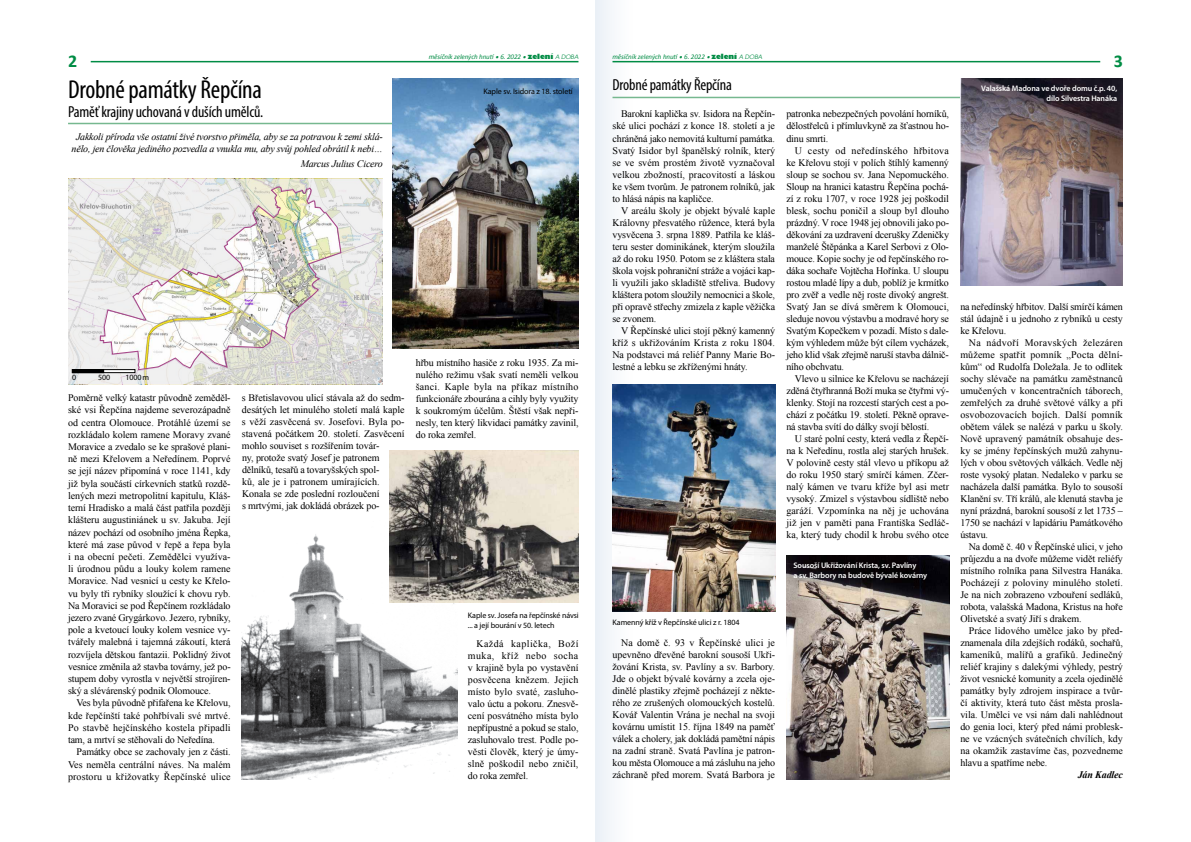
<style>
.page{position:relative;width:1191px;height:842px;background:#fff}
.page>*{position:absolute;margin:0;border:0;box-sizing:border-box;transform-origin:0 0}
.t1{font:condensed 26px "Myriad Pro";letter-spacing:-.01em;color:#000}
.t2{font:700 18px "Calibri";color:#008c44}
.t3{font:condensed 16px "Myriad Pro";letter-spacing:-.01em;color:#000}
.t4{font:10px/12px "Times New Roman";letter-spacing:-.015em;color:#000;text-align:justify}
.t5{font:italic 10px/12px "Times New Roman";letter-spacing:-.02em;color:#000;text-align:center}
.t6{font:italic 700 10px "Times New Roman";letter-spacing:-.015em;color:#000}
.t7{font:8px/9.6px "Myriad Pro";letter-spacing:-.01em;color:#000}
.t8{font:600 8px/9.6px "Myriad Pro";letter-spacing:-.01em;color:#fff}
.t9{font:italic 7px "Calibri";letter-spacing:-.01em;color:#008c44}
.s1{font-family:"Avalon";font-size:6px}
.s2{font-family:"Gilbert";font-weight:800;font-style:normal}
</style>
<div class="page">
<div style="left:595px;top:0;width:38px;height:842px;background:#f4f7fa"></div>
<hr style="left:91px;top:61px;width:487px;height:1px;background:#008c44">
<hr style="left:612px;top:61px;width:488px;height:1px;background:#008c44">
<img style="left:242px;top:534px;width:215px;height:246px">
<img style="left:389px;top:451px;width:189px;height:152px">
<hr style="left:68px;top:123px;width:510px;height:1px;background:#76b88f">
<hr style="left:612px;top:97px;width:511px;height:1px;background:#76b88f">
<img style="left:392px;top:78px;width:186px;height:270px">
<img style="left:786px;top:555px;width:163px;height:224px">
<img style="left:612px;top:385px;width:163px;height:227px">
<img style="left:960px;top:78px;width:163px;height:207px">
<svg style="left:68px;top:179px;width:314px;height:205px"></svg>
<svg style="left:68px;top:365px;width:84px;height:19px"></svg>
<div style="left:72px;top:369px;width:63px;height:4px;border:1px solid #000"></div>
<div style="left:72px;top:369px;width:32px;height:4px;border:1px solid #000"></div>
<img style="left:99px;top:185px;width:243px;height:186px">
<h2 class="t2" style="left:68px;top:50px;width:11px">2</h2>
<p class="t9" style="left:612px;top:52px;width:151px">měsíčník zelených hnutí <span class="s1">•</span> 6. 2022 <span class="s1">•</span> <span class="s2">zelení</span> <span class="s1">A DOBA</span></p>
<h2 class="t2" style="left:1113px;top:50px;width:11px">3</h2>
<h3 class="t3" style="left:612px;top:75px;width:121px">Drobné památky Řepčína</h3>
<p class="t9" style="left:429px;top:52px;width:151px">měsíčník zelených hnutí <span class="s1">•</span> 6. 2022 <span class="s1">•</span> <span class="s2">zelení</span> <span class="s1">A DOBA</span></p>
<h1 class="t1" style="left:68px;top:73px;width:195px">Drobné památky Řepčína</h1>
<h3 class="t3" style="left:68px;top:102px;width:197px">Paměť krajiny uchovaná v duších umělců.</h3>
<p class="t5" style="left:72px;top:131px;width:313px">Jakkoli příroda vše ostatní živé tvorstvo přiměla, aby se za potravou k zemi sklá&shy;nělo, jen člověka jediného pozvedla a vnukla mu, aby svůj pohled obrátil k nebi…</p>
<p class="t5" style="left:301px;top:157px;width:84px">Marcus Julius Cicero</p>
<p class="t8" style="left:981px;top:84px;width:137px;text-align:right">Valašská Madona ve dvoře domu č.p. 40, dílo Silvestra Hanáka</p>
<p class="t7" style="left:483px;top:86px;width:91px">Kaple sv. Isidora z 18. století</p>
<p class="t4" style="left:612px;top:108px;width:164px;text-indent:9px">Barokní kaplička sv. Isidora na Řepčín&shy;ské ulici pochází z konce 18. století a je chráněná jako nemovitá kulturní památka.<br>Svatý Isidor byl španělský rolník, který se ve svém prostém životě vyznačoval velkou zbožností, pracovitostí a láskou ke všem tvorům. Je patronem rolníků, jak to hlásá nápis na kapličce.</p>
<p class="t4" style="left:612px;top:204px;width:164px;text-indent:8px">V areálu školy je objekt bývalé kaple Královny přesvatého růžence, která byla vysvěcena 3. srpna 1889. Patřila ke kláš&shy;teru sester dominikánek, kterým sloužila až do roku 1950. Potom se z kláštera stala škola vojsk pohraniční stráže a vojáci kap&shy;li využili jako skladiště střeliva. Budovy kláštera potom sloužily nemocnici a škole, při opravě střechy zmizela z kaple věžička se zvonem.</p>
<p class="t4" style="left:612px;top:324px;width:164px;text-indent:9px">V Řepčínské ulici stojí pěkný kamenný kříž s ukřižováním Krista z roku 1804.<br>Na podstavci má reliéf Panny Marie Bo&shy;lestné a lebku se zkříženými hnáty.</p>
<p class="t4" style="left:786px;top:108px;width:164px">patronka nebezpečných povolání horníků, dělostřelců i přímluvkyně za šťastnou ho&shy;dinu smrti.</p>
<p class="t4" style="left:786px;top:144px;width:164px;text-indent:9px">U cesty od neředínského hřbitova ke Křelovu stojí v polích štíhlý kamenný sloup se sochou sv. Jana Nepomuckého.<br>Sloup na hranici katastru Řepčína pochá&shy;zí z roku 1707, v roce 1928 jej poškodil blesk, sochu poničil a sloup byl dlouho prázdný. V roce 1948 jej obnovili jako po&shy;děkování za uzdravení dcerušky Zdeničky manželé Štěpánka a Karel Serbovi z Olo&shy;mouce. Kopie sochy je od řepčínského ro&shy;dáka sochaře Vojtěcha Hořínka. U sloupu rostou mladé lípy a dub, poblíž je krmítko pro zvěř a vedle něj roste divoký angrešt.<br>Svatý Jan se dívá směrem k Olomouci, sleduje novou výstavbu a modravé hory se Svatým Kopečkem v pozadí. Místo s dale&shy;kým výhledem může být cílem vycházek, jeho klid však zřejmě naruší stavba dálnič&shy;ního obchvatu.</p>
<p class="t4" style="left:786px;top:372px;width:164px;text-indent:8px">Vlevo u silnice ke Křelovu se nacházejí zděná čtyřhranná Boží muka se čtyřmi vý&shy;klenky. Stojí na rozcestí starých cest a po&shy;chází z počátku 19. století. Pěkně oprave&shy;ná stavba svítí do dálky svojí bělostí.</p>
<p class="t4" style="left:786px;top:432px;width:164px;text-indent:8px">U staré polní cesty, která vedla z Řepčí&shy;na k Neředínu, rostla alej starých hrušek.<br>V polovině cesty stál vlevo u příkopu až do roku 1950 starý smírčí kámen. Zčer&shy;nalý kámen ve tvaru kříže byl asi metr vysoký. Zmizel s výstavbou sídliště nebo garáží. Vzpomínka na něj je uchována již jen v paměti pana Františka Sedláč&shy;ka, který tudy chodil k hrobu svého otce</p>
<p class="t4" style="left:960px;top:300px;width:164px">na neředínský hřbitov. Další smírčí kámen stál údajně i u jednoho z rybníků u cesty ke Křelovu.</p>
<p class="t4" style="left:960px;top:336px;width:164px;text-indent:8px">Na nádvoří Moravských železáren můžeme spatřit pomník „Pocta dělní&shy;kům“ od Rudolfa Doležala. Je to odlitek sochy slévače na památku zaměstnanců umučených v koncentračních táborech, zemřelých za druhé světové války a při osvobozovacích bojích. Další pomník obětem válek se nalézá v parku u školy.<br>Nově upravený památník obsahuje des&shy;ky se jmény řepčínských mužů zahynu&shy;lých v obou světových válkách. Vedle něj roste vysoký platan. Nedaleko v parku se nacházela další památka. Bylo to sousoší Klanění sv. Tří králů, ale klenutá stavba je nyní prázdná, barokní sousoší z let 1735 – 1750 se nachází v lapidáriu Památkového ústavu.</p>
<p class="t4" style="left:960px;top:540px;width:164px;text-indent:9px">Na domě č. 40 v Řepčínské ulici, v jeho průjezdu a na dvoře můžeme vidět reliéfy místního rolníka pana Silvestra Hanáka.<br>Pocházejí z poloviny minulého století.<br>Je na nich zobrazeno vzbouření sedláků, robota, valašská Madona, Kristus na hoře Olivetské a svatý Jiří s drakem.</p>
<p class="t4" style="left:960px;top:624px;width:164px;text-indent:8px">Práce lidového umělce jako by před&shy;znamenala díla zdejších rodáků, sochařů, kameníků, malířů a grafiků. Jedinečný reliéf krajiny s dalekými výhledy, pestrý život vesnické komunity a zcela ojedinělé památky byly zdrojem inspirace a tvůr&shy;čí aktivity, která tuto část města prosla&shy;vila. Umělci ve vsi nám dali nahlédnout do genia loci, který před námi problesk&shy;ne ve vzácných svátečních chvílích, kdy na okamžik zastavíme čas, pozvedneme hlavu a spatříme nebe.</p>
<p class="t6" style="left:1077px;top:767px;width:47px">Ján Kadlec</p>
<p class="t4" style="left:416px;top:356px;width:164px">hřbu místního hasiče z roku 1935. Za mi&shy;nulého režimu však svatí neměli velkou šanci. Kaple byla na příkaz místního funkcionáře zbourána a cihly byly využity k soukromým účelům. Štěstí však nepři&shy;nesly, ten který likvidaci památky zavinil, do roka zemřel.</p>
<p class="t7" style="left:72px;top:373px;width:6px">0</p>
<p class="t7" style="left:98px;top:373px;width:14px">500</p>
<p class="t7" style="left:125px;top:373px;width:25px">1000m</p>
<p class="t4" style="left:68px;top:392px;width:164px">Poměrně velký katastr původně zeměděl&shy;ské vsi Řepčína najdeme severozápadně od centra Olomouce. Protáhlé území se rozkládalo kolem ramene Moravy zvané Moravice a zvedalo se ke sprašové plani&shy;ně mezi Křelovem a Neředínem. Poprvé se její název připomíná v roce 1141, kdy již byla součástí církevních statků rozdě&shy;lených mezi metropolitní kapitulu, Kláš&shy;terní Hradisko a malá část patřila později klášteru augustiniánek u sv. Jakuba. Její název pochází od osobního jména Řepka, které má zase původ v řepě a řepa byla i na obecní pečeti. Zemědělci využíva&shy;li úrodnou půdu a louky kolem ramene Moravice. Nad vesnicí u cesty ke Křelo&shy;vu byly tři rybníky sloužící k chovu ryb.<br>Na Moravici se pod Řepčínem rozkládalo jezero zvané Grygárkovo. Jezero, rybníky, pole a kvetoucí louky kolem vesnice vy&shy;tvářely malebná i tajemná zákoutí, která rozvíjela dětskou fantazii. Poklidný život vesnice změnila až stavba továrny, jež po&shy;stupem doby vyrostla v největší strojíren&shy;ský a slévárenský podnik Olomouce.</p>
<p class="t4" style="left:68px;top:697px;width:164px;text-indent:8px">Ves byla původně přifařena ke Křelovu, kde řepčínští také pohřbívali své mrtvé.<br>Po stavbě hejčínského kostela připadli tam, a mrtví se stěhovali do Neředína.</p>
<p class="t4" style="left:68px;top:746px;width:164px;text-indent:8px">Památky obce se zachovaly jen z části.<br>Ves neměla centrální náves. Na malém prostoru u křižovatky Řepčínské ulice</p>
<p class="t4" style="left:242px;top:392px;width:164px;text-align:left">s Břetislavovou ulicí stávala až do sedm&shy;desátých let minulého století malá kaple s věží zasvěcená sv. Josefovi. Byla po&shy;stavená počátkem 20. století. Zasvěcení mohlo souviset s rozšířením továr-<br>ny, protože svatý Josef je patronem dělníků, tesařů a tovaryšských spol-<br>ků, ale je i patronem umírajících.<br>Konala se zde poslední rozloučení<br>s mrtvými, jak dokládá obrázek po-</p>
<p class="t8" style="left:793px;top:561px;width:135px">Sousoší Ukřižování Krista, sv. Pavlíny<br>a sv. Barbory na budově bývalé kovárny</p>
<p class="t7" style="left:468px;top:611px;width:112px">Kaple sv. Josefa na řepčínské návsi ... a její bourání v 50. letech</p>
<p class="t7" style="left:612px;top:617px;width:129px">Kamenný kříž v Řepčínské ulici z r. 1804</p>
<p class="t4" style="left:468px;top:637px;width:112px;text-indent:8px">Každá kaplička, Boží muka, kříž nebo socha v krajině byla po vystavění posvěcena knězem. Jejich místo bylo svaté, zasluho&shy;valo úctu a pokoru. Znesvě&shy;cení posvátného místa bylo nepřípustné a pokud se stalo, zasluhovalo trest. Podle po&shy;věsti člověk, který je úmy&shy;slně poškodil nebo zničil, do roka zemřel.</p>
<p class="t4" style="left:612px;top:637px;width:164px;text-indent:8px">Na domě č. 93 v Řepčínské ulici je upevněno dřevěné barokní sousoší Ukři&shy;žování Krista, sv. Pavlíny a sv. Barbory.<br>Jde o objekt bývalé kovárny a zcela oje&shy;dinělé plastiky zřejmě pocházejí z někte&shy;rého ze zrušených olomouckých kostelů.<br>Kovář Valentin Vrána je nechal na svoji kovárnu umístit 15. října 1849 na paměť válek a cholery, jak dokládá pamětní nápis na zadní straně. Svatá Pavlína je patron&shy;kou města Olomouce a má zásluhu na jeho záchraně před morem. Svatá Barbora je</p>
</div>
